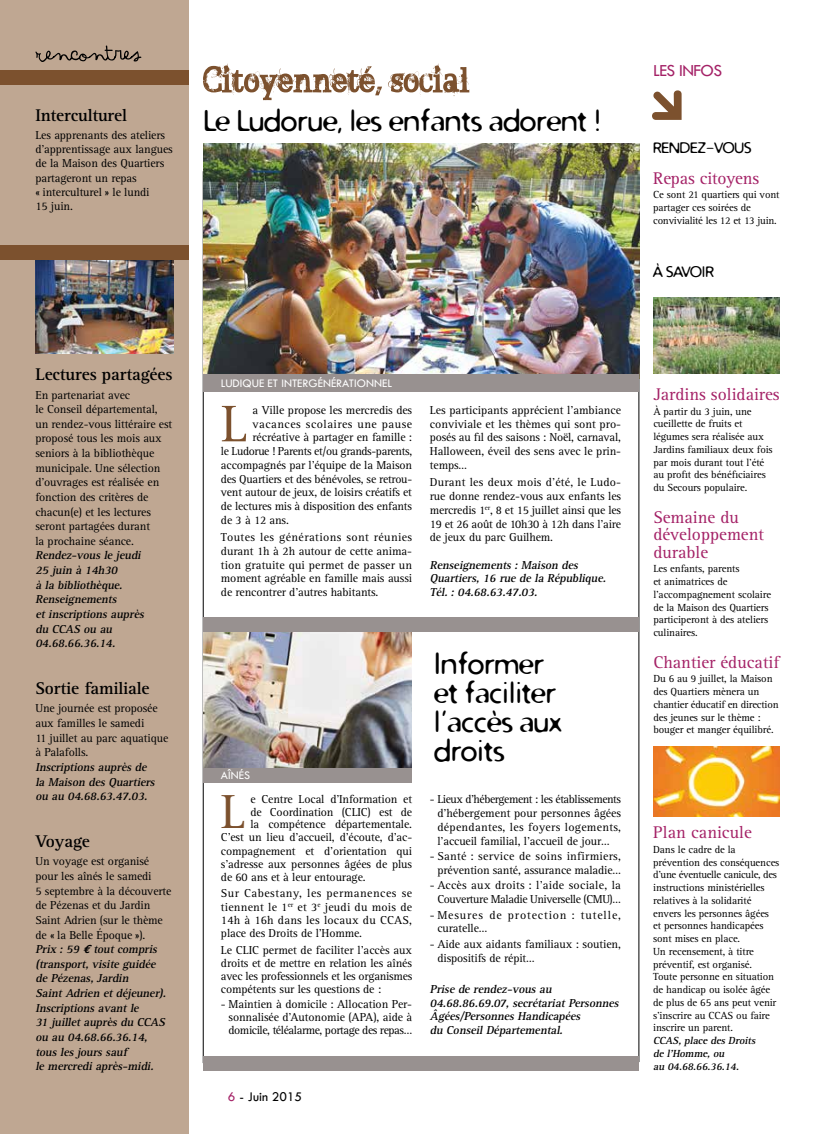
<style>
.page{position:relative;width:815px;height:1134px;background:#fff}
.page>*{position:absolute;margin:0;border:0;box-sizing:border-box;transform-origin:0 0}
.t1{font:53.12px "Rotis Serif";color:#7c512e}
.t2{font:49.38px "Rotis Serif";color:#7c512e}
.t3{font:30px/28.8px "Distro";color:#000}
.t4{font:17.5px/17.5px "Rotis Serif";color:#a42166}
.t5{font:700 17.5px "Rotis Serif";letter-spacing:-.01em;color:#000}
.t6{font:17.5px "Tw Cen";letter-spacing:-.03em;color:#a42166}
.t7{font:15px "Distro";color:#000}
.t8{font:13.75px "Tw Cen";color:#000}
.t9{font:12px "Tw Cen";color:#fff}
.t10{font:11.88px/13.8px "Rotis Serif";letter-spacing:-.01em;color:#000;text-align:justify}
.t11{font:italic 700 11.88px/14.6px "Rotis Serif";letter-spacing:-.225em;color:#000}
.t12{font:italic 700 11.88px/14.6px "Rotis Serif";letter-spacing:-.115em;color:#000}
.t13{font:11.88px/13.8px "Rotis Serif";letter-spacing:-.03em;color:#000;text-align:right}
.t14{font:11.88px/13.8px "Rotis Serif";letter-spacing:.07em;color:#000}
.t15{font:11.88px "Rotis Serif";letter-spacing:.04em;color:#000}
.t16{font:10.62px/12.8px "Rotis Serif";letter-spacing:-.01em;color:#000}
.t17{font:italic 700 10.62px/12.8px "Rotis Serif";letter-spacing:-.225em;color:#000}
.s1{font-weight:400;font-style:normal}
.s2{font-family:"Euro Mono"}
.s3{color:#a42166}
</style>
<div class="page">
<div style="left:0;top:0;width:189px;height:1134px;background:#bfa792"></div>
<svg style="left:35px;top:46px;width:106px;height:16px"></svg>
<svg style="left:652px;top:90px;width:30px;height:30px"></svg>
<hr style="left:639px;top:146px;width:1px;height:916px;background:#000">
<svg style="left:203px;top:64px;width:267px;height:36px"></svg>
<img style="left:653px;top:298px;width:127px;height:76px">
<hr style="left:203px;top:171px;width:1px;height:892px;background:#000">
<img style="left:203px;top:631px;width:209px;height:137px">
<div style="left:203px;top:1056px;width:436px;height:14px;background:#989190"></div>
<div style="left:203px;top:617px;width:436px;height:14px;background:#989190"></div>
<div style="left:203px;top:768px;width:209px;height:14px;background:#989190"></div>
<div style="left:0;top:71px;width:189px;height:14px;background:#7c512e"></div>
<img style="left:35px;top:260px;width:139px;height:94px">
<div style="left:0;top:246px;width:189px;height:14px;background:#7c512e"></div>
<img style="left:653px;top:747px;width:127px;height:70px">
<img style="left:203px;top:144px;width:436px;height:230px">
<div style="left:203px;top:374px;width:436px;height:18px;background:#989190"></div>
<h3 class="t5" style="left:35px;top:105px;width:93px">Interculturel</h3>
<p class="t10" style="left:35px;top:128px;width:139px;line-height:14.2px;text-align:left">Les apprenants des ateliers d’apprentissage aux langues de la Maison des Quartiers partageront un repas<br>« interculturel » le lundi<br>15 juin.</p>
<h3 class="t3" style="left:203px;top:105px;width:400px">Le Ludorue, les enfants adorent !</h3>
<h3 class="t6" style="left:653px;top:60px;width:71px">LES INFOS</h3>
<p class="t7" style="left:653px;top:138px;width:100px">RENDEZ-VOUS</p>
<h3 class="t4" style="left:653px;top:170px;width:108px">Repas citoyens</h3>
<p class="t16" style="left:653px;top:188px;width:128px">Ce sont 21 quartiers qui vont partager ces soirées de convivialité les 12 et 13 juin.</p>
<p class="t7" style="left:653px;top:262px;width:62px">À SAVOIR</p>
<h3 class="t5" style="left:35px;top:364px;width:139px">Lectures partagées</h3>
<p class="t10" style="left:35px;top:388px;width:138px;line-height:14.6px;text-align:left">En partenariat avec<br>le Conseil départemental, un rendez-vous littéraire est proposé tous les mois aux seniors à la bibliothèque municipale. Une sélection d’ouvrages est réalisée en fonction des critères de chacun(e) et les lectures seront partagées durant<br>la prochaine séance.</p>
<p class="t12" style="left:35px;top:548px;width:113px">Rendez-vous le jeudi<br>25 juin à 14h30<br>à la bibliothèque.<br>Renseignements<br>et inscriptions auprès du CCAS ou au<br>04.68.66.36.14.</p>
<h3 class="t5" style="left:35px;top:678px;width:116px">Sortie familiale</h3>
<p class="t10" style="left:35px;top:701px;width:134px;line-height:14.6px;text-align:left">Une journée est proposée aux familles le samedi<br>11 juillet au parc aquatique à Palafolls.</p>
<p class="t11" style="left:35px;top:760px;width:123px">Inscriptions auprès de la Maison des Quartiers ou au 04.68.63.47.03.</p>
<h3 class="t5" style="left:35px;top:831px;width:56px">Voyage</h3>
<p class="t11" style="left:35px;top:854px;width:138px"><span class="s1">Un voyage est organisé pour les aînés le samedi<br>5 septembre à la découverte de Pézenas et du Jardin<br>Saint Adrien (sur le thème de « la Belle Époque »).<br></span>Prix : 59 <span class="s2">€</span> tout compris (transport, visite guidée de Pézenas, Jardin<br>Saint Adrien et déj euner).<br>Inscriptions avant le<br>31 juillet auprès du CCAS ou au 04.68.66.36.14, tous les jours sauf<br>le mercredi après-midi.</p>
<p class="t9" style="left:221px;top:376px;width:173px">LUDIQUE ET INTERGÉNÉRATIONNEL</p>
<h1 class="t1" style="left:221px;top:393px;width:28px">L</h1>
<p class="t10" style="left:253px;top:403px;width:161px">a Ville propose les mercredis des</p>
<p class="t15" style="left:253px;top:417px;width:161px">vacances scolaires une pause</p>
<p class="t10" style="left:253px;top:431px;width:161px">récréative à partager en famille :</p>
<p class="t13" style="left:221px;top:445px;width:193px">le Ludorue ! Parents et/ou grands-parents,</p>
<p class="t10" style="left:221px;top:458px;width:193px">accompagnés par l’équipe de la Maison</p>
<p class="t10" style="left:221px;top:472px;width:193px">des Quartiers et des bénévoles, se retrou-</p>
<p class="t10" style="left:221px;top:486px;width:193px">vent autour de jeux, de loisirs créatifs et</p>
<p class="t10" style="left:221px;top:500px;width:193px">de lectures mis à disposition des enfants</p>
<p class="t10" style="left:221px;top:513px;width:70px">de 3 à 12 ans.</p>
<p class="t10" style="left:221px;top:531px;width:193px">Toutes les générations sont réunies durant 1h à 2h autour de cette anima&shy;tion gratuite qui permet de passer un moment agréable en famille mais aussi de rencontrer d’autres habitants.</p>
<p class="t10" style="left:430px;top:403px;width:193px">Les participants apprécient l’ambiance conviviale et les thèmes qui sont pro&shy;posés au fil des saisons : Noël, carnaval, Halloween, éveil des sens avec le prin&shy;temps…</p>
<p class="t10" style="left:430px;top:476px;width:193px">Durant les deux mois d’été, le Ludo&shy;rue donne rendez-vous aux enfants les mercredis 1<sup>er</sup>, 8 et 15 juillet ainsi que les 19 et 26 août de 10h30 à 12h dans l’aire de jeux du parc Guilhem.</p>
<p class="t11" style="left:430px;top:558px;width:180px;line-height:13.8px">Renseignements : Maison des<br>Quartiers, 16 rue de la République.<br>Tél. : 04.68.63.47.03.</p>
<p class="t9" style="left:221px;top:768px;width:17px">AÎNÉS</p>
<h2 class="t2" style="left:221px;top:784px;width:26px">L</h2>
<p class="t10" style="left:250px;top:793px;width:163px">e Centre Local d’Information et</p>
<p class="t10" style="left:250px;top:805px;width:163px">de Coordination (CLIC) est de</p>
<p class="t10" style="left:250px;top:818px;width:163px">la compétence départementale.</p>
<p class="t10" style="left:221px;top:831px;width:193px">C'est un lieu d’accueil, d’écoute, d’ac-</p>
<p class="t10" style="left:221px;top:844px;width:193px">compagnement et d’orientation qui</p>
<p class="t10" style="left:221px;top:857px;width:193px">s’adresse aux personnes âgées de plus</p>
<p class="t10" style="left:221px;top:870px;width:146px">de 60 ans et à leur entourage.</p>
<p class="t10" style="left:221px;top:887px;width:193px;line-height:13.1px">Sur Cabestany, les permanences se tiennent le 1<sup>er</sup> et 3<sup>e</sup> jeudi du mois de 14h à 16h dans les locaux du CCAS, place des Droits de l’Homme.</p>
<p class="t10" style="left:221px;top:943px;width:193px;line-height:13.1px">Le CLIC permet de faciliter l’accès aux droits et de mettre en relation les aînés avec les professionnels et les organismes compétents sur les questions de :</p>
<p class="t10" style="left:229px;top:998px;width:185px;line-height:13.1px;text-indent:-8px">- Maintien à domicile : Allocation Per&shy;sonnalisée d’Autonomie (APA), aide à domicile, téléalarme, portage des repas…</p>
<h3 class="t3" style="left:434px;top:649px;width:130px">Informer et faciliter l’accès aux droits</h3>
<p class="t10" style="left:437px;top:793px;width:185px;text-indent:-8px">- Lieux d’hébergement : les établissements d’hébergement pour personnes âgées dépendantes, les foyers logements, l’accueil familial, l’accueil de jour…</p>
<p class="t10" style="left:430px;top:850px;width:193px;text-align:right">- Santé : service de soins infirmiers, prévention santé, assurance maladie…</p>
<p class="t13" style="left:430px;top:879px;width:193px">- Accès aux droits : l’aide sociale, la<br>Couverture Maladie Universelle (CMU)…</p>
<p class="t14" style="left:437px;top:908px;width:185px;text-indent:-8px">- Mesures de protection : tutelle, curatelle…</p>
<p class="t10" style="left:437px;top:937px;width:185px;text-indent:-8px">- Aide aux aidants familiaux : soutien, dispositifs de répit…</p>
<p class="t11" style="left:430px;top:982px;width:193px;line-height:13.8px">Prise de rendez-vous au<br>04.68.86.69.07, secrétariat Personnes<br>Âgées/Personnes Handicapées<br>du Conseil Départemental.</p>
<p class="t8" style="left:228px;top:1088px;width:76px"><span class="s3">6</span> - JUIN 2015</p>
<h3 class="t4" style="left:653px;top:386px;width:128px">Jardins solidaires</h3>
<p class="t16" style="left:653px;top:405px;width:121px">À partir du 3 juin, une cueillette de fruits et légumes sera réalisée aux<br>Jardins familiaux deux fois par mois durant tout l’été au profit des bénéficiaires du Secours populaire.</p>
<h3 class="t4" style="left:653px;top:509px;width:112px">Semaine du développement durable</h3>
<p class="t16" style="left:653px;top:563px;width:119px">Les enfants, parents<br>et animatrices de l’accompagnement scolaire de la maison des quartiers participeront à des ateliers culinaires.</p>
<h3 class="t4" style="left:653px;top:654px;width:127px">Chantier éducatif</h3>
<p class="t16" style="left:653px;top:673px;width:127px">Du 6 au 9 juillet, la Maison des Quartiers mènera un chantier éducatif en direction des jeunes sur le thème : bouger et manger équilibré.</p>
<h3 class="t4" style="left:653px;top:824px;width:100px">Plan canicule</h3>
<p class="t16" style="left:653px;top:843px;width:128px">Dans le cadre de la prévention des conséquences d’une éventuelle canicule, des instructions ministérielles relatives à la solidarité envers les personnes âgées et personnes handicapées sont mises en place.<br>Un recensement, à titre préventif, est organisé.<br>Toute personne en situation de handicap ou isolée âgée de plus de 65 ans peut venir s’inscrire au CCAS ou faire inscrire un parent.</p>
<p class="t17" style="left:653px;top:1034px;width:106px">CCAS, place des Droits de l’Homme, ou<br>au 04.68.66.36.14.</p>
</div>
